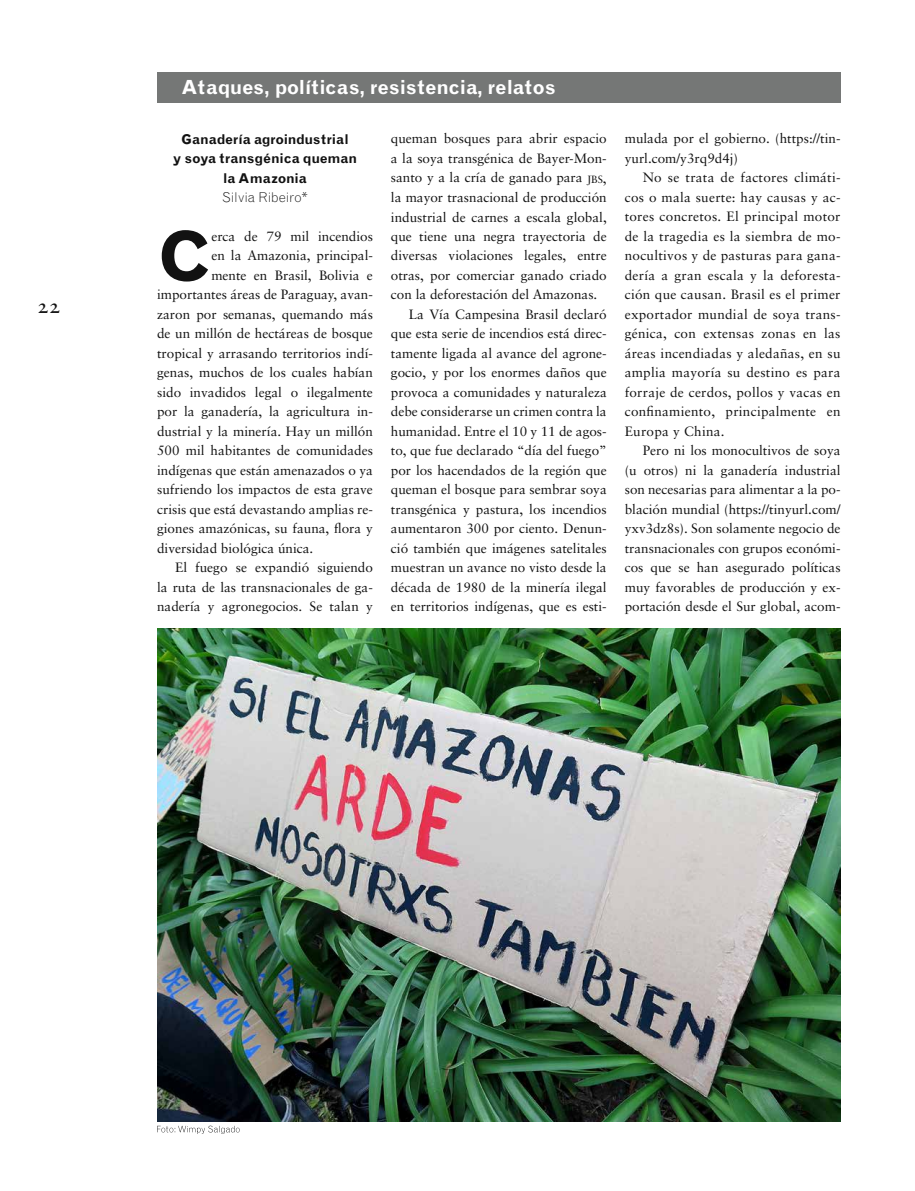
<style>
.page{position:relative;width:915px;height:1191px;background:#fff}
.page>*{position:absolute;margin:0;border:0;box-sizing:border-box;transform-origin:0 0}
.t1{font:700 67.5px "Grotesque";color:#121212}
.t2{font:21px "Sabon Roman SC";color:#121212}
.t3{font:700 19.5px "Grotesque";color:#fff}
.t4{font:13.5px/19.5px "Sabon";color:#121212;text-align:justify}
.t5{font:700 13.5px/19.5px "Grotesque";letter-spacing:-.005em;color:#121212;text-align:center}
.t6{font:300 13.5px "Grotesque";letter-spacing:-.01em;color:#121212}
.s1{font-size:10.5px}
</style>
<div class="page">
<div style="left:157px;top:72px;width:683px;height:30px;background:#757776"></div>
<img style="left:157px;top:628px;width:683px;height:493px">
<svg style="left:157px;top:1125px;width:83px;height:9px"></svg>
<h2 class="t2" style="left:37px;top:293px;width:25px">22</h2>
<h3 class="t3" style="left:181px;top:75px;width:375px">Ataques, políticas, resistencia, relatos</h3>
<p class="t5" style="left:173px;top:129px;width:186px">Ganadería agroindustrial<br>y soya transgénica queman la Amazonia</p>
<p class="t6" style="left:222px;top:189px;width:87px">Silvia Ribeiro*</p>
<h1 class="t1" style="left:157px;top:216px;width:56px">C</h1>
<p class="t4" style="left:211px;top:226px;width:163px">erca de 79 mil incendios</p>
<p class="t4" style="left:391px;top:129px;width:217px">queman bosques para abrir espacio</p>
<p class="t4" style="left:391px;top:148px;width:217px">a la soya transgénica de Bayer-Mon-</p>
<p class="t4" style="left:391px;top:168px;width:217px">santo y a la cría de ganado para <span class="s1">JBS</span>,</p>
<p class="t4" style="left:391px;top:187px;width:217px">la mayor trasnacional de producción</p>
<p class="t4" style="left:391px;top:207px;width:217px">industrial de carnes a escala global,</p>
<p class="t4" style="left:391px;top:226px;width:217px">que tiene una negra trayectoria de</p>
<p class="t4" style="left:391px;top:246px;width:217px">diversas violaciones legales, entre</p>
<p class="t4" style="left:391px;top:265px;width:217px">otras, por comerciar ganado criado</p>
<p class="t4" style="left:391px;top:285px;width:208px">con la deforestación del Amazonas.</p>
<p class="t4" style="left:409px;top:304px;width:199px">La Vía Campesina Brasil declaró</p>
<p class="t4" style="left:391px;top:324px;width:217px">que esta serie de incendios está direc-</p>
<p class="t4" style="left:391px;top:343px;width:217px">tamente ligada al avance del agrone-</p>
<p class="t4" style="left:391px;top:363px;width:217px">gocio, y por los enormes daños que</p>
<p class="t4" style="left:391px;top:382px;width:217px">provoca a comunidades y naturaleza</p>
<p class="t4" style="left:391px;top:402px;width:217px">debe considerarse un crimen contra la</p>
<p class="t4" style="left:391px;top:421px;width:217px">humanidad. Entre el 10 y 11 de agos-</p>
<p class="t4" style="left:391px;top:441px;width:217px">to, que fue declarado “día del fuego”</p>
<p class="t4" style="left:391px;top:460px;width:217px">por los hacendados de la región que</p>
<p class="t4" style="left:391px;top:480px;width:217px">queman el bosque para sembrar soya</p>
<p class="t4" style="left:391px;top:499px;width:217px">transgénica y pastura, los incendios</p>
<p class="t4" style="left:391px;top:519px;width:217px">aumentaron 300 por ciento. Denun-</p>
<p class="t4" style="left:391px;top:538px;width:217px">ció también que imágenes satelitales</p>
<p class="t4" style="left:391px;top:557px;width:217px">muestran un avance no visto desde la</p>
<p class="t4" style="left:391px;top:577px;width:217px">década de 1980 de la minería ilegal</p>
<p class="t4" style="left:391px;top:596px;width:217px">en territorios indígenas, que es esti-</p>
<p class="t4" style="left:211px;top:246px;width:163px">en la Amazonia, principal-</p>
<p class="t4" style="left:211px;top:265px;width:163px">mente en Brasil, Bolivia e</p>
<p class="t4" style="left:157px;top:285px;width:217px">importantes áreas de Paraguay, avan-</p>
<p class="t4" style="left:157px;top:304px;width:217px">zaron por semanas, quemando más</p>
<p class="t4" style="left:157px;top:324px;width:217px">de un millón de hectáreas de bosque</p>
<p class="t4" style="left:157px;top:343px;width:217px">tropical y arrasando territorios indí-</p>
<p class="t4" style="left:157px;top:363px;width:217px">genas, muchos de los cuales habían</p>
<p class="t4" style="left:157px;top:382px;width:217px">sido invadidos legal o ilegalmente</p>
<p class="t4" style="left:157px;top:402px;width:217px">por la ganadería, la agricultura in-</p>
<p class="t4" style="left:157px;top:421px;width:217px">dustrial y la minería. Hay un millón</p>
<p class="t4" style="left:157px;top:441px;width:217px">500 mil habitantes de comunidades</p>
<p class="t4" style="left:157px;top:460px;width:217px">indígenas que están amenazados o ya</p>
<p class="t4" style="left:157px;top:480px;width:217px">sufriendo los impactos de esta grave</p>
<p class="t4" style="left:157px;top:499px;width:217px">crisis que está devastando amplias re-</p>
<p class="t4" style="left:157px;top:519px;width:217px">giones amazónicas, su fauna, flora y</p>
<p class="t4" style="left:157px;top:538px;width:158px">diversidad biológica única.</p>
<p class="t4" style="left:175px;top:558px;width:199px">El fuego se expandió siguiendo</p>
<p class="t4" style="left:157px;top:577px;width:217px">la ruta de las transnacionales de ga-</p>
<p class="t4" style="left:157px;top:596px;width:217px">nadería y agronegocios. Se talan y</p>
<p class="t4" style="left:624px;top:129px;width:217px">mulada por el gobierno. (https://tin&shy;yurl.com/y3rq9d4j)</p>
<p class="t4" style="left:624px;top:168px;width:217px;text-indent:18px">No se trata de factores climáti&shy;cos o mala suerte: hay causas y ac&shy;tores concretos. El principal motor de la tragedia es la siembra de mo&shy;nocultivos y de pasturas para gana&shy;dería a gran escala y la deforesta&shy;ción que causan. Brasil es el primer exportador mundial de soya trans&shy;génica, con extensas zonas en las áreas incendiadas y aledañas, en su amplia mayoría su destino es para forraje de cerdos, pollos y vacas en confinamiento, principalmente en Europa y China.</p>
<p class="t4" style="left:624px;top:441px;width:217px;text-indent:18px">Pero ni los monocultivos de soya (u otros) ni la ganadería industrial son necesarias para alimentar a la po&shy;blación mundial (https://tinyurl.com/ yxv3dz8s). Son solamente negocio de transnacionales con grupos económi&shy;cos que se han asegurado políticas muy favorables de producción y ex&shy;portación desde el Sur global, acom-</p>
</div>
